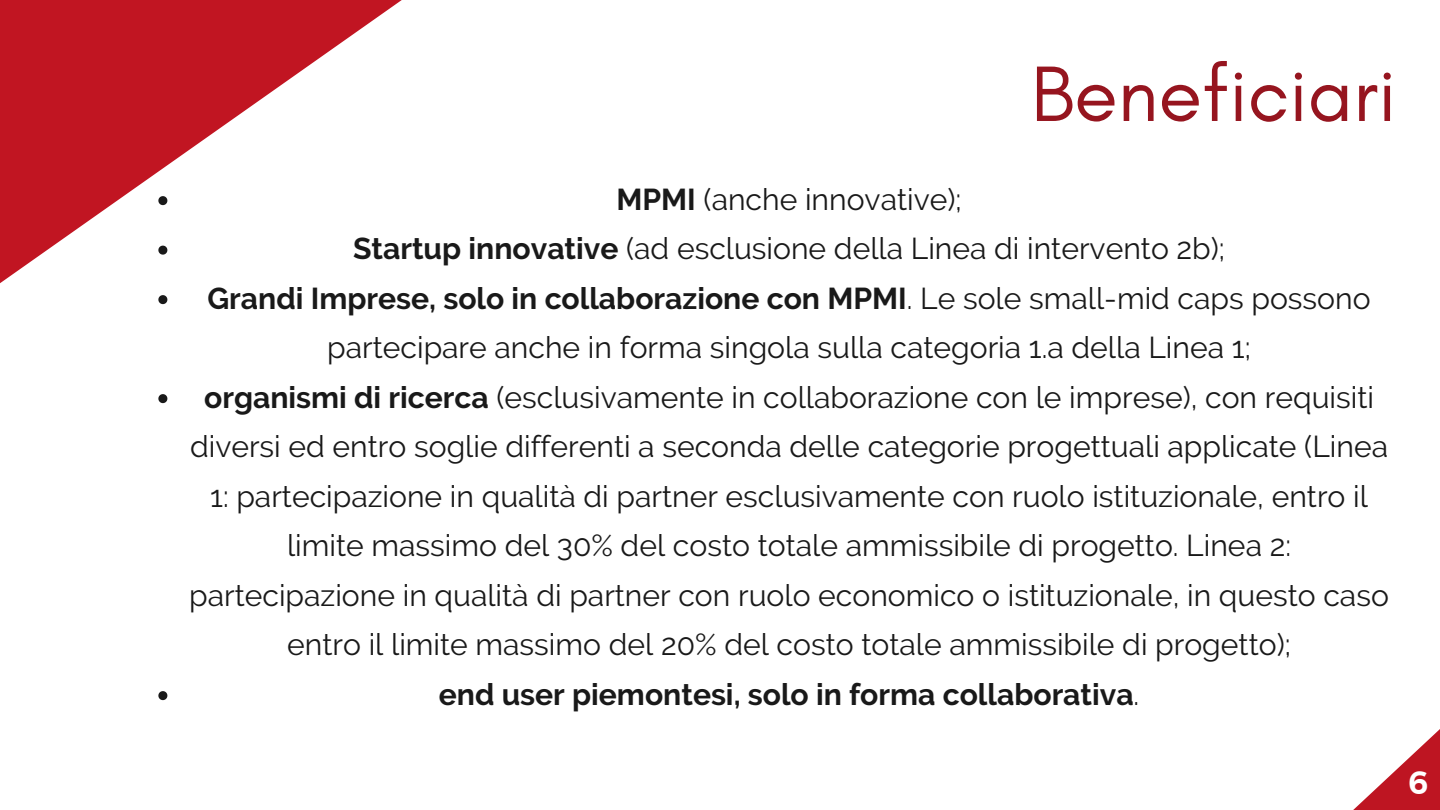
<style>
.page{position:relative;width:1440px;height:810px;background:#fff}
.page>*{position:absolute;margin:0;border:0;box-sizing:border-box;transform-origin:0 0}
.t1{font:80px "Glacial Indifference";color:#96151f}
.t2{font:700 32px "Kief Montaser Semi";color:#fff}
.t3{font:30.1px/49.5px "Raleway";color:#191919;text-align:center}
.t4{font:700 30.1px "Raleway";color:#191919}
.s1{font-weight:700}
.s2{font-weight:400}
</style>
<div class="page">
<svg style="left:0;top:0;width:402px;height:305px"></svg>
<svg style="left:158px;top:196px;width:9px;height:9px"></svg>
<svg style="left:158px;top:246px;width:9px;height:9px"></svg>
<svg style="left:158px;top:295px;width:9px;height:9px"></svg>
<svg style="left:158px;top:394px;width:9px;height:9px"></svg>
<svg style="left:158px;top:691px;width:9px;height:9px"></svg>
<svg style="left:1353px;top:729px;width:87px;height:81px"></svg>
<p class="t1" style="left:1031px;top:45px;width:367px">Beneficiari</p>
<p class="t3" style="left:616px;top:174px;width:347px"><span class="s1">MPMI</span> (anche innovative);</p>
<p class="t3" style="left:353px;top:224px;width:873px"><span class="s1">Startup innovative</span> (ad esclusione della Linea di intervento 2b);</p>
<p class="t3" style="left:208px;top:273px;width:1165px"><span class="s1">Grandi Imprese, solo in collaborazione con MPMI</span>. Le sole small-mid caps possono partecipare anche in forma singola sulla categoria 1.a della Linea 1;</p>
<p class="t3" style="left:189px;top:372px;width:1201px"><span class="s1">organismi di ricerca</span> (esclusivamente in collaborazione con le imprese), con requisiti diversi ed entro soglie differenti a seconda delle categorie progettuali applicate (Linea 1: partecipazione in qualità di partner esclusivamente con ruolo istituzionale, entro il limite massimo del 30% del costo totale ammissibile di progetto. Linea 2: partecipazione in qualità di partner con ruolo economico o istituzionale, in questo caso entro il limite massimo del 20% del costo totale ammissibile di progetto);</p>
<p class="t4" style="left:439px;top:676px;width:702px">end user piemontesi, solo in forma collaborativa<span class="s2">.</span></p>
<p class="t2" style="left:1409px;top:763px;width:22px">6</p>
</div>
